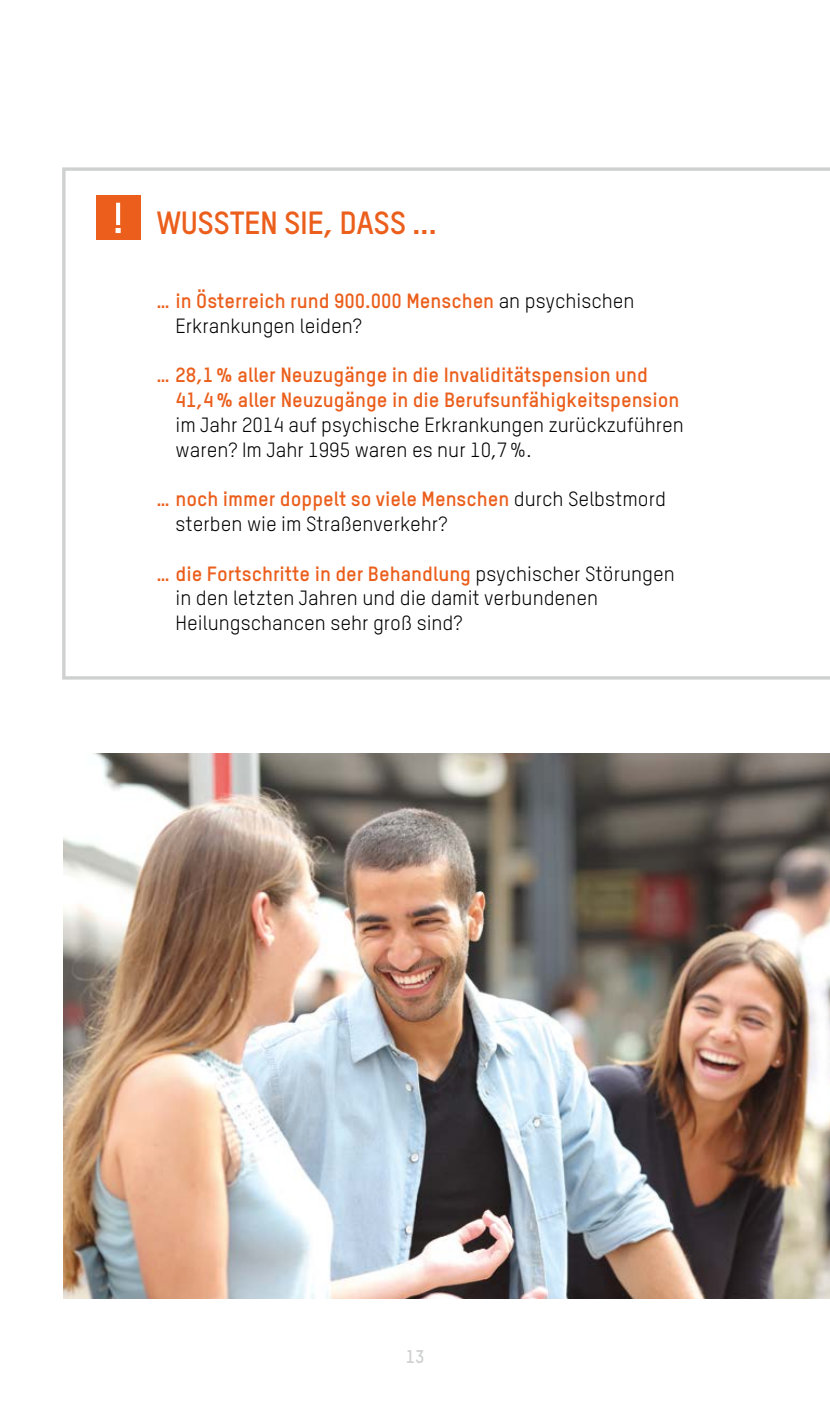
<style>
.page{position:relative;width:830px;height:1404px;background:#fff}
.page>*{position:absolute;margin:0;border:0;box-sizing:border-box;transform-origin:0 0}
.t1{font:700 31.5px "TSTAR";letter-spacing:-.015em;color:#eb5e1b}
.t2{font:20.25px/24.8px "TSTAR";color:#000}
.t3{font:700 20.25px/24.8px "TSTAR";color:#eb5e1b}
.t4{font:700 18px "TSTAR";color:#cfd0d0}
.s1{font-weight:400;color:#000}
.s2{font-weight:700;color:#eb5e1b}
</style>
<div class="page">
<svg style="left:62px;top:167px;width:767px;height:512px"></svg>
<div style="left:96px;top:195px;width:44px;height:45px;background:#eb5e1b"></div>
<svg style="left:116px;top:203px;width:4px;height:22px"></svg>
<svg style="left:115px;top:228px;width:6px;height:5px"></svg>
<img style="left:64px;top:753px;width:765px;height:545px">
<h1 class="t1" style="left:156px;top:203px;width:282px">WUSSTEN SIE, DASS ...</h1>
<p class="t3" style="left:175px;top:288px;width:460px;text-indent:-19px">… in Österreich rund 900.000 Menschen <span class="s1">an psychischen<br>Erkrankungen leiden?</span></p>
<p class="t3" style="left:175px;top:362px;width:505px;text-indent:-19px">… 28,1% aller Neuzugänge in die Invaliditätspension und<br>41,4% aller Neuzugänge in die Berufsunfähigkeitspension</p>
<p class="t2" style="left:175px;top:412px;width:509px">im Jahr 2014 auf psychische Erkrankungen zurückzuführen waren? Im Jahr 1995 waren es nur 10,7%.</p>
<p class="t2" style="left:175px;top:486px;width:491px;text-indent:-19px"><span class="s2">… noch immer doppelt so viele Menschen</span> durch Selbstmord sterben wie im Straßenverkehr?</p>
<p class="t2" style="left:175px;top:560px;width:500px;text-indent:-19px"><span class="s2">… die Fortschritte in der Behandlung</span> psychischer Störungen in den letzten Jahren und die damit verbundenen<br>Heilungschancen sehr groß sind?</p>
<p class="t4" style="left:405px;top:1344px;width:20px">13</p>
</div>
